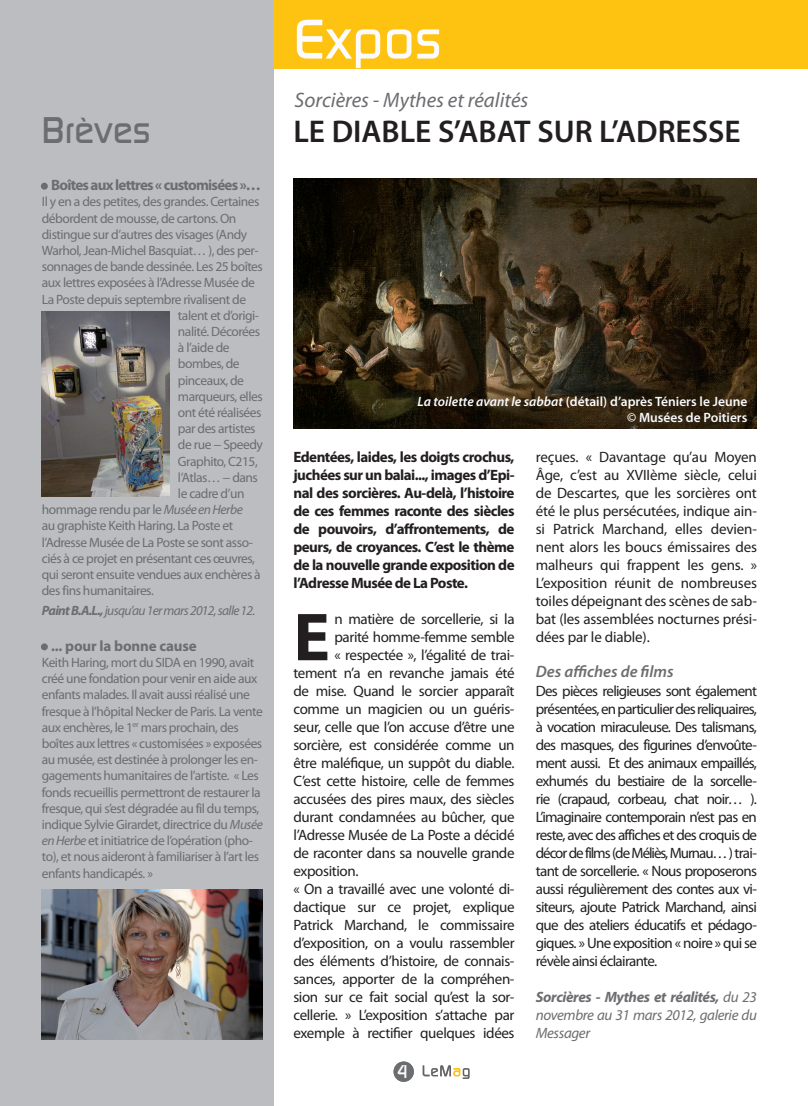
<style>
.page{position:relative;width:808px;height:1106px;background:#fff}
.page>*{position:absolute;margin:0;border:0;box-sizing:border-box;transform-origin:0 0}
.t1{font:700 68.4px "Myriad Pro";color:#231f20}
.t2{font:500 54px "Dicot";color:#fbfbfd}
.t3{font:500 36px "Dicot";color:#6c6d70}
.t4{font:600 31.5px "Myriad Pro";color:#231f20}
.t5{font:italic 21px "Myriad Pro";color:#6c6d70}
.t6{font:500 18px "Dicot";color:#fbfbfd}
.t7{font:italic 600 16.5px "Myriad Pro";color:#6c6d70}
.t8{font:15px/18px "Myriad Pro";letter-spacing:-.025em;color:#231f20;text-align:justify}
.t9{font:700 15px/18px "Myriad Pro";letter-spacing:-.035em;color:#231f20;text-align:justify}
.t10{font:italic 15px/18px "Myriad Pro";letter-spacing:-.025em;color:#6c6d70;text-align:justify}
.t11{font:700 15px "Myriad Pro";letter-spacing:-.05em;color:#6c6d70}
.t12{font:700 15px "Myriad Pro";letter-spacing:-.01em;color:#6c6d70}
.t13{font:13.5px/16.2px "Myriad Pro";letter-spacing:-.035em;color:#6c6d70}
.t14{font:600 13.5px/16.2px "Myriad Pro";color:#fbfbfd;text-align:right}
.t15{font:italic 13.5px "Myriad Pro";letter-spacing:-.05em;color:#6c6d70}
.s1{font-style:italic}
.s2{font-weight:700}
</style>
<div class="page">
<div style="left:0;top:0;width:274px;height:1106px;background:#bcbdc0"></div>
<img style="left:42px;top:889px;width:221px;height:150px">
<div style="left:274px;top:0;width:534px;height:68px;background:#fec210"></div>
<svg style="left:423px;top:1065px;width:46px;height:13px"></svg>
<img style="left:293px;top:179px;width:464px;height:250px">
<div style="left:41px;top:183px;width:7px;height:7px;border:3px solid #6c6d70;border-radius:50%"></div>
<div style="left:41px;top:643px;width:7px;height:7px;border:3px solid #6c6d70;border-radius:50%"></div>
<img style="left:42px;top:311px;width:127px;height:185px">
<div style="left:394px;top:1061px;width:20px;height:20px;background:#6c6d70;border-radius:50%"></div>
<h3 class="t3" style="left:42px;top:110px;width:110px">Brèves</h3>
<p class="t11" style="left:42px;top:177px;width:221px">• Boîtes aux lettres «customisées»…</p>
<p class="t13" style="left:42px;top:194px;width:219px">Il y en a des petites, des grandes. Certaines</p>
<p class="t13" style="left:42px;top:210px;width:196px">débordent de mousse, de cartons. On</p>
<p class="t13" style="left:42px;top:226px;width:207px">distingue sur d’autres des visages (Andy</p>
<p class="t13" style="left:42px;top:242px;width:218px">Warhol, Jean-Michel Basquiat… ), des per-</p>
<p class="t13" style="left:42px;top:259px;width:223px">sonnages de bande dessinée. Les 25 boîtes</p>
<p class="t13" style="left:42px;top:275px;width:215px">aux lettres exposées à l’Adresse Musée de</p>
<p class="t13" style="left:42px;top:291px;width:206px">La Poste depuis septembre rivalisent de</p>
<p class="t13" style="left:178px;top:307px;width:83px">talent et d’origi-</p>
<p class="t13" style="left:178px;top:323px;width:84px">nalité. Décorées</p>
<p class="t13" style="left:178px;top:340px;width:53px">à l’aide de</p>
<p class="t13" style="left:178px;top:356px;width:63px">bombes, de</p>
<p class="t13" style="left:178px;top:372px;width:68px">pinceaux, de</p>
<p class="t13" style="left:178px;top:388px;width:86px">marqueurs, elles</p>
<p class="t13" style="left:178px;top:404px;width:85px">ont été réalisées</p>
<p class="t13" style="left:178px;top:421px;width:79px">par des artistes</p>
<p class="t13" style="left:178px;top:437px;width:86px">de rue − Speedy</p>
<p class="t13" style="left:178px;top:453px;width:81px">Graphito, C215,</p>
<p class="t13" style="left:178px;top:469px;width:81px">l’Atlas… − dans</p>
<p class="t13" style="left:178px;top:485px;width:68px">le cadre d’un</p>
<p class="t13" style="left:42px;top:502px;width:202px">hommage rendu par le <span class="s1">Musée en Herbe</span></p>
<p class="t13" style="left:42px;top:518px;width:193px">au graphiste Keith Haring. La Poste et</p>
<p class="t13" style="left:42px;top:534px;width:213px">l’Adresse Musée de La Poste se sont asso-</p>
<p class="t13" style="left:42px;top:550px;width:215px">ciés à ce projet en présentant ces œuvres,</p>
<p class="t13" style="left:42px;top:566px;width:220px">qui seront ensuite vendues aux enchères à</p>
<p class="t13" style="left:42px;top:583px;width:113px">des fins humanitaires.</p>
<p class="t15" style="left:42px;top:603px;width:215px"><span class="s2">Paint B.A.L.,</span> jusqu’au 1er mars 2012, salle 12.</p>
<p class="t12" style="left:42px;top:637px;width:156px">• ... pour la bonne cause</p>
<p class="t13" style="left:42px;top:654px;width:223px">Keith Haring, mort du SIDA en 1990, avait créé une fondation pour venir en aide aux enfants malades. Il avait aussi réalisé une fresque à l’hôpital Necker de Paris. La vente aux enchères, le 1<sup>er</sup> mars prochain, des boîtes aux lettres « customisées » exposées au musée, est destinée à prolonger les en&shy;gagements humanitaires de l’artiste. « Les fonds recueillis permettront de restaurer la fresque, qui s’est dégradée au fil du temps, indique Sylvie Girardet, directrice du <span class="s1">Musée en Herbe</span> et initiatrice de l’opération (pho&shy;to), et nous aideront à familiariser à l’art les enfants handicapés. »</p>
<h2 class="t2" style="left:293px;top:9px;width:150px">Expos</h2>
<h3 class="t5" style="left:294px;top:89px;width:235px">Sorcières - Mythes et réalités</h3>
<h3 class="t4" style="left:293px;top:114px;width:449px">LE DIABLE S’ABAT SUR L’ADRESSE</h3>
<p class="t14" style="left:417px;top:393px;width:331px"><span class="s1">La toilette avant le sabbat</span> (détail) d’après Téniers le Jeune © Musées de Poitiers</p>
<p class="t9" style="left:293px;top:448px;width:223px">Edentées, laides, les doigts crochus, juchées sur un balai..., images d’Epi&shy;nal des sorcières. Au-delà, l’histoire de ces femmes raconte des siècles de pouvoirs, d’affrontements, de peurs, de croyances. C’est le thème de la nouvelle grande exposition de l’Adresse Musée de La Poste.</p>
<h1 class="t1" style="left:293px;top:599px;width:38px">E</h1>
<p class="t8" style="left:334px;top:610px;width:182px">n matière de sorcellerie, si la</p>
<p class="t8" style="left:334px;top:628px;width:182px">parité homme-femme semble</p>
<p class="t8" style="left:334px;top:646px;width:182px">« respectée », l’égalité de trai-</p>
<p class="t8" style="left:293px;top:664px;width:223px">tement n’a en revanche jamais été</p>
<p class="t8" style="left:293px;top:682px;width:223px">de mise. Quand le sorcier apparaît</p>
<p class="t8" style="left:293px;top:700px;width:223px">comme un magicien ou un guéris-</p>
<p class="t8" style="left:293px;top:718px;width:223px">seur, celle que l’on accuse d’être une</p>
<p class="t8" style="left:293px;top:736px;width:223px">sorcière, est considérée comme un</p>
<p class="t8" style="left:293px;top:754px;width:223px">être maléfique, un suppôt du diable.</p>
<p class="t8" style="left:293px;top:772px;width:223px">C’est cette histoire, celle de femmes</p>
<p class="t8" style="left:293px;top:790px;width:223px">accusées des pires maux, des siècles</p>
<p class="t8" style="left:293px;top:808px;width:223px">durant condamnées au bûcher, que</p>
<p class="t8" style="left:293px;top:826px;width:223px">l’Adresse Musée de La Poste a décidé</p>
<p class="t8" style="left:293px;top:844px;width:223px">de raconter dans sa nouvelle grande</p>
<p class="t8" style="left:293px;top:862px;width:67px">exposition.</p>
<p class="t8" style="left:293px;top:880px;width:223px">« On a travaillé avec une volonté di-</p>
<p class="t8" style="left:293px;top:898px;width:223px">dactique sur ce projet, explique</p>
<p class="t8" style="left:293px;top:916px;width:223px">Patrick Marchand, le commissaire</p>
<p class="t8" style="left:293px;top:934px;width:223px">d’exposition, on a voulu rassembler</p>
<p class="t8" style="left:293px;top:952px;width:223px">des éléments d’histoire, de connais-</p>
<p class="t8" style="left:293px;top:970px;width:223px">sances, apporter de la compréhen-</p>
<p class="t8" style="left:293px;top:988px;width:223px">sion sur ce fait social qu’est la sor-</p>
<p class="t8" style="left:293px;top:1006px;width:223px">cellerie. » L’exposition s’attache par</p>
<p class="t8" style="left:293px;top:1024px;width:223px">exemple à rectifier quelques idées</p>
<p class="t6" style="left:398px;top:1060px;width:13px">4</p>
<p class="t8" style="left:536px;top:448px;width:223px">reçues. « Davantage qu’au Moyen Âge, c’est au XVIIème siècle, celui de Descartes, que les sorcières ont été le plus persécutées, indique ain&shy;si Patrick Marchand, elles devien&shy;nent alors les boucs émissaires des malheurs qui frappent les gens. » L’exposition réunit de nombreuses toiles dépeignant des scènes de sab&shy;bat (les assemblées nocturnes prési&shy;dées par le diable).</p>
<p class="t7" style="left:536px;top:662px;width:139px">Des affiches de films</p>
<p class="t8" style="left:536px;top:682px;width:223px">Des pièces religieuses sont également présentées, en particulier des reliquaires, à vocation miraculeuse. Des talismans, des masques, des figurines d’envoûte&shy;ment aussi. Et des animaux empaillés, exhumés du bestiaire de la sorcelle&shy;rie (crapaud, corbeau, chat noir… ).<br>L’imaginaire contemporain n’est pas en reste, avec des affiches et des croquis de décor de films (de Méliès, Murnau… ) trai&shy;tant de sorcellerie. « Nous proposerons aussi régulièrement des contes aux vi&shy;siteurs, ajoute Patrick Marchand, ainsi que des ateliers éducatifs et pédago&shy;giques. » Une exposition « noire » qui se révèle ainsi éclairante.</p>
<p class="t10" style="left:536px;top:988px;width:223px"><span class="s2">Sorcières - Mythes et réalités,</span> du 23 novembre au 31 mars 2012, galerie du Messager</p>
</div>
